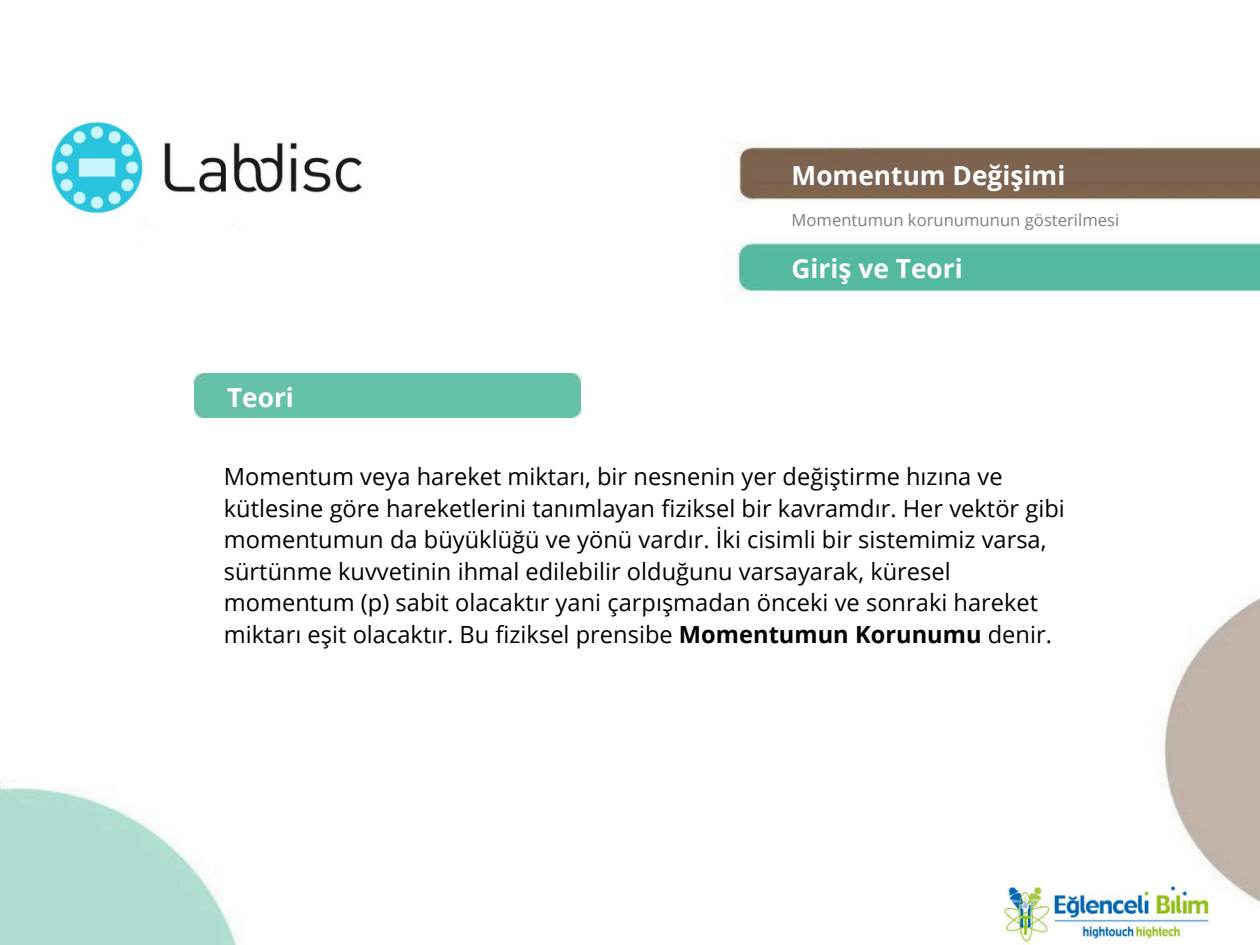
<style>
.page{position:relative;width:1260px;height:945px;background:#fff}
.page>*{position:absolute;margin:0;border:0;box-sizing:border-box;transform-origin:0 0}
.t1{font:700 26.25px "Open Sans";color:#fff}
.t2{font:23.62px/31.5px "Open Sans";color:#000}
.t3{font:16.62px "Open Sans";color:#7f7f7f}
.s1{font-weight:700}
</style>
<div class="page">
<img style="left:0;top:121px;width:1260px;height:824px">
<div style="left:195px;top:373px;width:385px;height:45px;background:#65c1a8"></div>
<h1 class="t1" style="left:792px;top:157px;width:275px">Momentum Değişimi</h1>
<h2 class="t3" style="left:792px;top:208px;width:329px">Momentumun korunumunun gösterilmesi</h2>
<p class="t1" style="left:227px;top:378px;width:68px">Teori</p>
<h1 class="t1" style="left:792px;top:250px;width:173px">Giriş ve Teori</h1>
<p class="t2" style="left:224px;top:460px;width:843px">Momentum veya hareket miktarı, bir nesnenin yer değiştirme hızına ve kütlesine göre hareketlerini tanımlayan fiziksel bir kavramdır. Her vektör gibi momentumun da büyüklüğü ve yönü vardır. İki cisimli bir sistemimiz varsa, sürtünme kuvvetinin ihmal edilebilir olduğunu varsayarak, küresel momentum (p) sabit olacaktır yani çarpışmadan önceki ve sonraki hareket miktarı eşit olacaktır. Bu fiziksel prensibe <span class="s1">Momentumun Korunumu</span> denir.</p>
</div>
